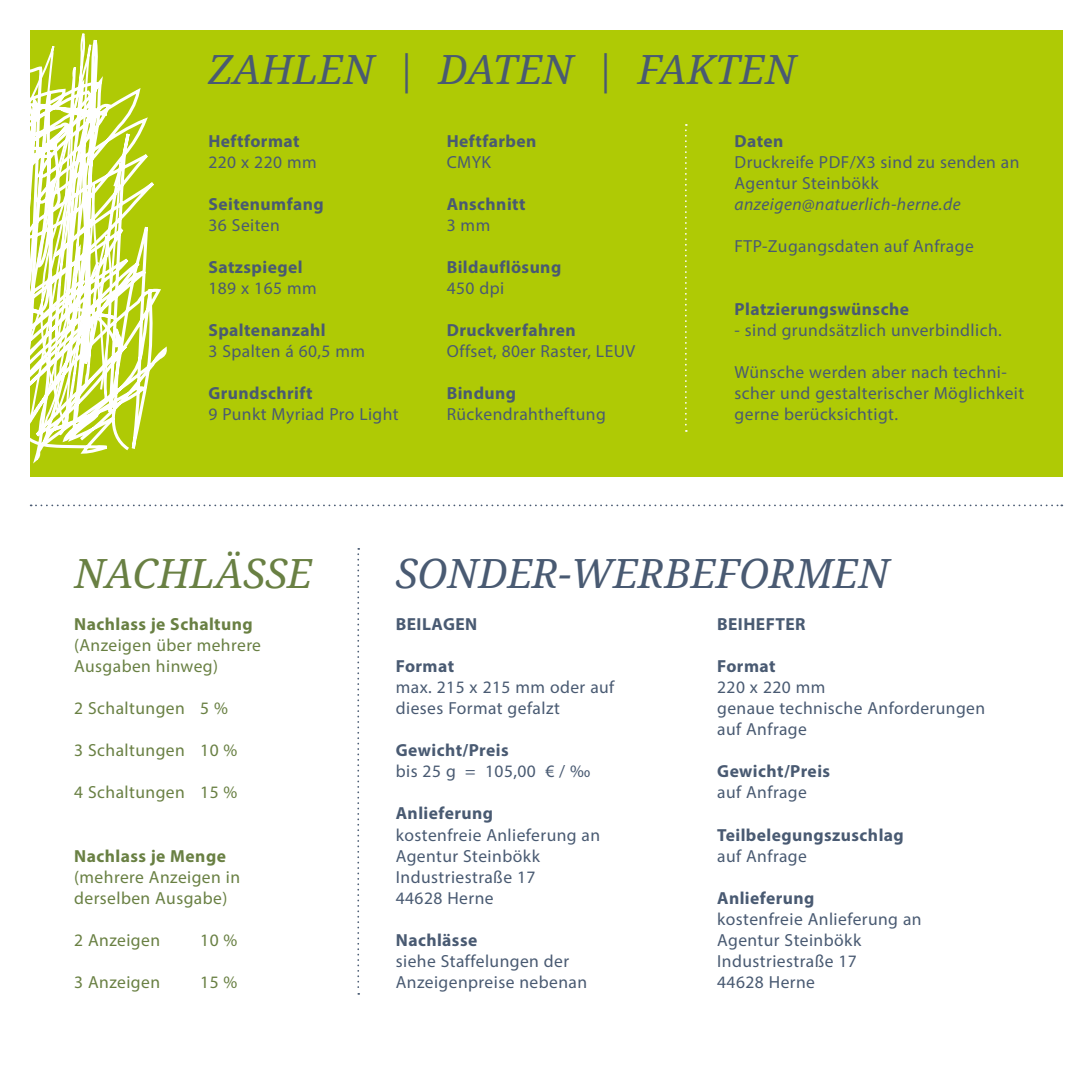
<style>
.page{position:relative;width:1092px;height:1092px;background:#fff}
.page>*{position:absolute;margin:0;border:0;box-sizing:border-box;transform-origin:0 0}
.t1{font:italic 40.25px "Droid Serif";color:#495a72}
.t2{font:italic 40.25px "Droid Serif";color:#698043}
.t3{font:17.5px/21px "Myriad Pro";letter-spacing:.025em;color:#495a72}
.t4{font:700 17.5px "Myriad Pro";letter-spacing:.025em;color:#495a72}
.t5{font:17.5px/21px "Myriad Pro";letter-spacing:.025em;color:#698043}
.t6{font:700 17.5px "Myriad Pro";letter-spacing:.025em;color:#698043}
.t7{font:italic 17.5px "Myriad Pro";letter-spacing:.025em;color:#495a72}
</style>
<div class="page">
<div style="left:30px;top:30px;width:1032px;height:446px;background:#afca05"></div>
<svg style="left:133px;top:88px;width:34px;height:361px"></svg>
<svg style="left:30px;top:33px;width:103px;height:431px"></svg>
<svg style="left:685px;top:124px;width:1px;height:308px"></svg>
<svg style="left:357px;top:548px;width:2px;height:446px"></svg>
<svg style="left:31px;top:504px;width:1031px;height:2px"></svg>
<h1 class="t1" style="left:208px;top:42px;width:588px">ZAHLEN | DATEN | FAKTEN</h1>
<p class="t4" style="left:208px;top:130px;width:92px">Heftformat</p>
<p class="t3" style="left:208px;top:151px;width:110px">220 x 220 mm</p>
<p class="t4" style="left:208px;top:193px;width:117px">Seitenumfang</p>
<p class="t3" style="left:208px;top:214px;width:73px">36 Seiten</p>
<p class="t4" style="left:208px;top:256px;width:96px">Satzspiegel</p>
<p class="t3" style="left:208px;top:277px;width:110px">189 x 165 mm</p>
<p class="t4" style="left:208px;top:319px;width:119px">Spaltenanzahl</p>
<p class="t3" style="left:208px;top:340px;width:158px">3 Spalten á 60,5 mm</p>
<p class="t4" style="left:208px;top:382px;width:106px">Grundschrift</p>
<p class="t3" style="left:208px;top:403px;width:192px">9 Punkt Myriad Pro Light</p>
<p class="t4" style="left:446px;top:130px;width:91px">Heftfarben</p>
<p class="t3" style="left:446px;top:151px;width:46px">CMYK</p>
<p class="t4" style="left:446px;top:193px;width:80px">Anschnitt</p>
<p class="t3" style="left:446px;top:214px;width:45px">3 mm</p>
<p class="t4" style="left:446px;top:256px;width:116px">Bildauflösung</p>
<p class="t3" style="left:446px;top:277px;width:59px">450 dpi</p>
<p class="t4" style="left:446px;top:319px;width:131px">Druckverfahren</p>
<p class="t3" style="left:446px;top:340px;width:190px">Offset, 80er Raster, LEUV</p>
<p class="t4" style="left:446px;top:382px;width:71px">Bindung</p>
<p class="t3" style="left:446px;top:403px;width:161px">Rückendrahtheftung</p>
<p class="t4" style="left:734px;top:130px;width:50px">Daten</p>
<p class="t3" style="left:734px;top:151px;width:286px">Druckreife PDF/X3 sind zu senden an<br>Agentur Steinbökk</p>
<p class="t7" style="left:734px;top:193px;width:227px">anzeigen@natuerlich-herne.de</p>
<p class="t3" style="left:734px;top:235px;width:241px">FTP-Zugangsdaten auf Anfrage</p>
<p class="t4" style="left:734px;top:298px;width:176px">Platzierungswünsche</p>
<p class="t3" style="left:734px;top:319px;width:269px">- sind grundsätzlich unverbindlich.</p>
<p class="t3" style="left:734px;top:361px;width:291px">Wünsche werden aber nach techni&shy;scher und gestalterischer Möglichkeit gerne berücksichtigt.</p>
<h1 class="t2" style="left:74px;top:546px;width:239px">NACHLÄSSE</h1>
<p class="t6" style="left:74px;top:613px;width:180px">Nachlass je Schaltung</p>
<p class="t5" style="left:74px;top:634px;width:188px">(Anzeigen über mehrere<br>Ausgaben hinweg)</p>
<p class="t5" style="left:74px;top:697px;width:155px">2 Schaltungen 5 %</p>
<p class="t5" style="left:74px;top:739px;width:165px">3 Schaltungen 10 %</p>
<p class="t5" style="left:74px;top:781px;width:165px">4 Schaltungen 15 %</p>
<p class="t6" style="left:74px;top:844px;width:153px">Nachlass je Menge</p>
<p class="t5" style="left:74px;top:865px;width:167px">(mehrere Anzeigen in derselben Ausgabe)</p>
<p class="t5" style="left:74px;top:928px;width:87px">2 Anzeigen</p>
<p class="t5" style="left:200px;top:928px;width:39px">10 %</p>
<p class="t5" style="left:74px;top:970px;width:87px">3 Anzeigen</p>
<p class="t5" style="left:200px;top:970px;width:39px">15 %</p>
<h1 class="t1" style="left:396px;top:546px;width:495px">SONDER-WERBEFORMEN</h1>
<p class="t4" style="left:396px;top:613px;width:83px">BEILAGEN</p>
<p class="t4" style="left:396px;top:655px;width:60px">Format</p>
<p class="t3" style="left:396px;top:676px;width:220px">max. 215 x 215 mm oder auf dieses Format gefalzt</p>
<p class="t4" style="left:396px;top:739px;width:114px">Gewicht/Preis</p>
<p class="t3" style="left:396px;top:760px;width:196px">bis 25 g = 105,00 € / ‰</p>
<p class="t4" style="left:396px;top:802px;width:99px">Anlieferung</p>
<p class="t3" style="left:396px;top:823px;width:206px">kostenfreie Anlieferung an<br>Agentur Steinbökk<br>Industriestraße 17<br>44628 Herne</p>
<p class="t4" style="left:396px;top:928px;width:83px">Nachlässe</p>
<p class="t3" style="left:396px;top:949px;width:193px">siehe Staffelungen der<br>Anzeigenpreise nebenan</p>
<p class="t4" style="left:717px;top:613px;width:90px">BEIHEFTER</p>
<p class="t4" style="left:717px;top:655px;width:60px">Format</p>
<p class="t3" style="left:717px;top:676px;width:269px">220 x 220 mm<br>genaue technische Anforderungen auf Anfrage</p>
<p class="t4" style="left:717px;top:760px;width:114px">Gewicht/Preis</p>
<p class="t3" style="left:717px;top:781px;width:91px">auf Anfrage</p>
<p class="t4" style="left:717px;top:823px;width:188px">Teilbelegungszuschlag</p>
<p class="t3" style="left:717px;top:844px;width:91px">auf Anfrage</p>
<p class="t4" style="left:717px;top:886px;width:99px">Anlieferung</p>
<p class="t3" style="left:717px;top:907px;width:206px">kostenfreie Anlieferung an<br>Agentur Steinbökk<br>Industriestraße 17<br>44628 Herne</p>
</div>
